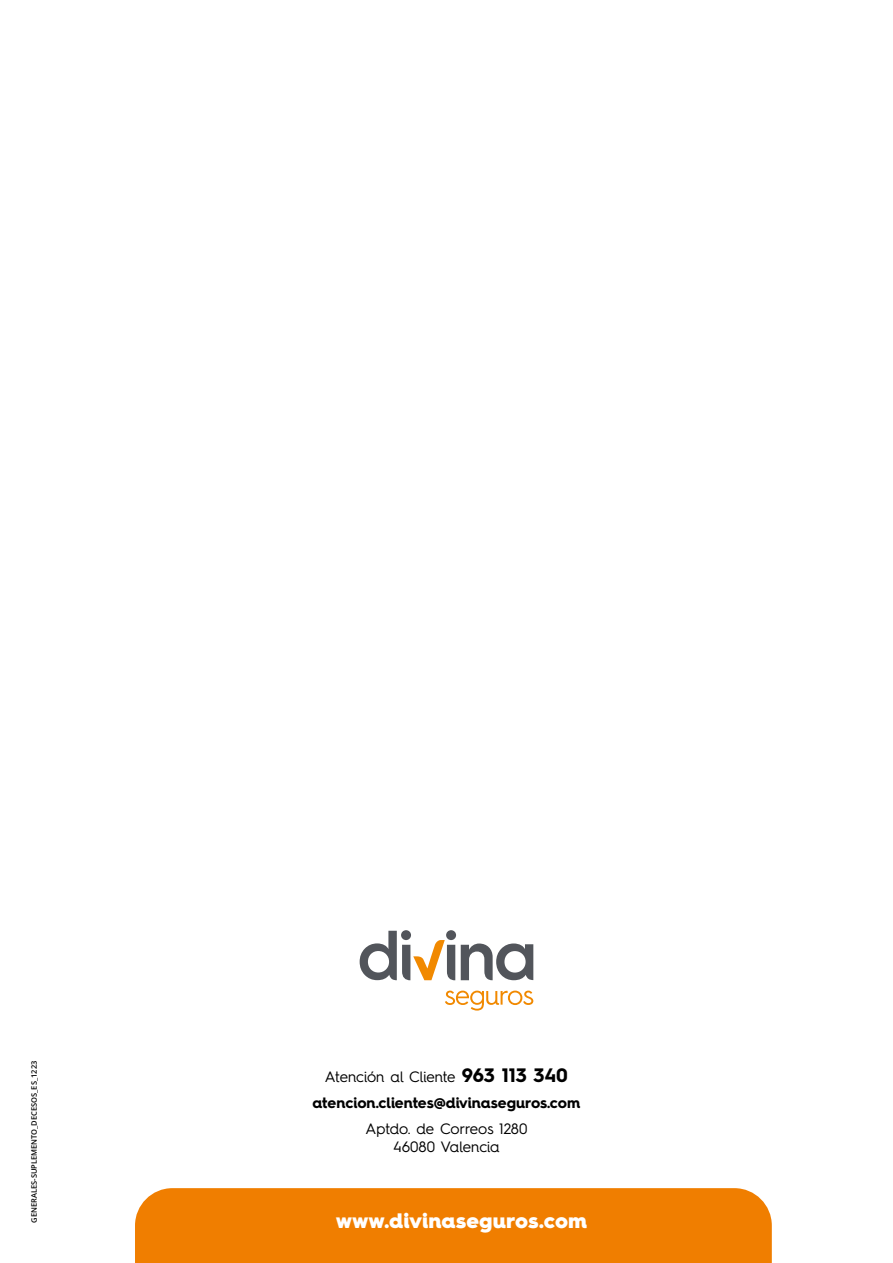
<style>
.page{position:relative;width:893px;height:1263px;background:#fff}
.page>*{position:absolute;margin:0;border:0;box-sizing:border-box;transform-origin:0 0}
.t1{font:900 21px "Hurme Geometric Sans 4";letter-spacing:.005em;color:#fff}
.t2{font:700 15px/26.5px "Hurme Geometric Sans 4";color:#000;text-align:center}
.t3{font:15px/18.1px "Hurme Geometric Sans 4";color:#000;text-align:center}
.t4{font:600 7.5px "Open Sans";color:#000}
.s1{font-weight:400}
.s2{font-size:19.5px}
</style>
<div class="page">
<svg style="left:461px;top:943px;width:72px;height:37px"></svg>
<svg style="left:360px;top:931px;width:95px;height:49px"></svg>
<svg style="left:445px;top:990px;width:88px;height:20px"></svg>
<div style="left:135px;top:1188px;width:637px;height:75px;background:#f07e00"></div>
<div style="left:327px;top:1211px;width:270px;height:18px;background:#f07e00"></div>
<p class="t4" style="left:29px;top:1223px;width:163px;rotate:-90deg">GENERALES-SUPLEMENTO_DECESOS_ES_1223</p>
<p class="t2" style="left:313px;top:1063px;width:269px"><span class="s1">Atención al Cliente</span> <span class="s2">963 113 340 </span>atencion.clientes@divinaseguros.com</p>
<p class="t3" style="left:365px;top:1119px;width:163px">Aptdo. de Correos 1280<br>46080 Valencia</p>
<h1 class="t1" style="left:336px;top:1206px;width:252px">www.divinaseguros.com</h1>
</div>
